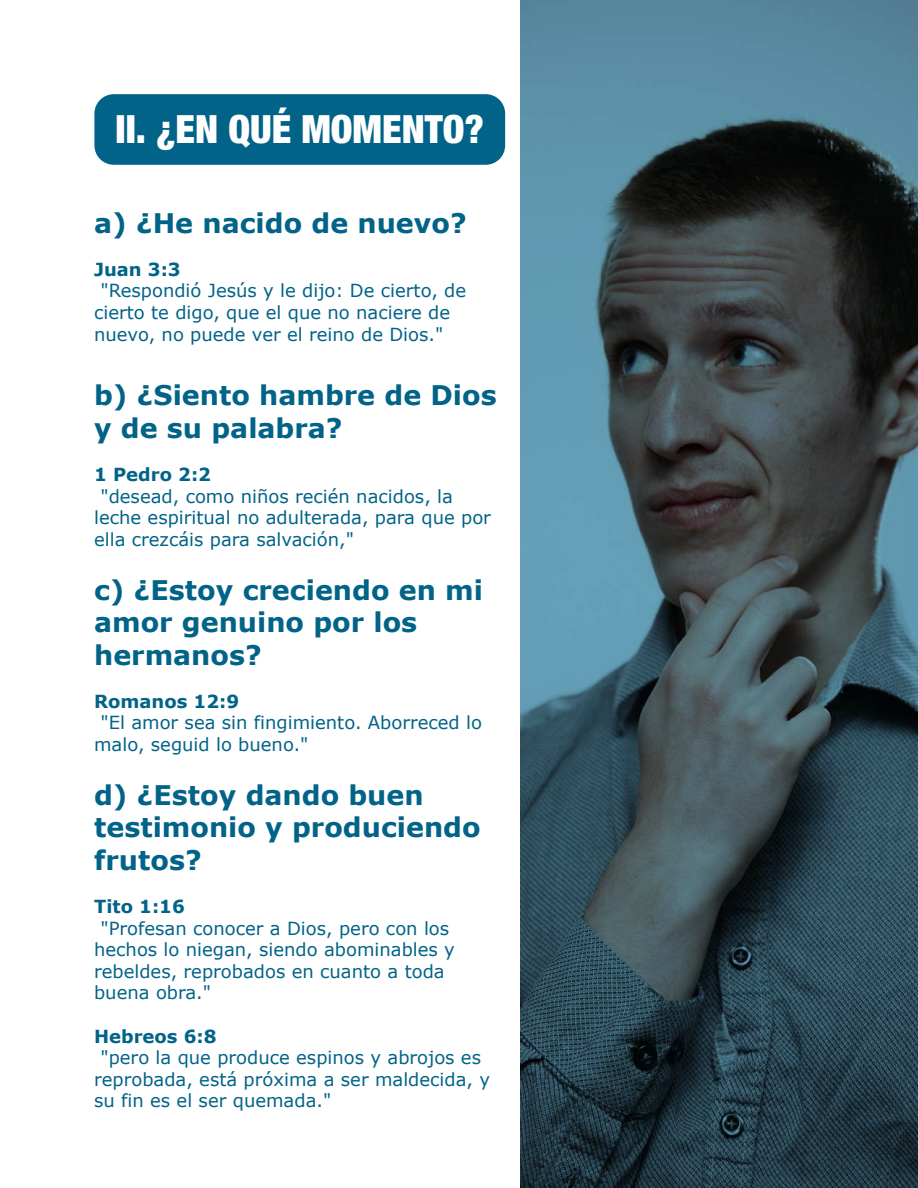
<style>
.page{position:relative;width:918px;height:1188px;background:#fff}
.page>*{position:absolute;margin:0;border:0;box-sizing:border-box;transform-origin:0 0}
.t1{font:900 condensed 39px "Helvetica Neue";color:#fff}
.t2{font:700 27px/32.4px "Verdana";color:#026388}
.t3{font:18px/21.6px "Verdana";color:#026388}
.t4{font:700 18px "Verdana";color:#026388}
</style>
<div class="page">
<div style="left:94px;top:94px;width:411px;height:71px;background:#026388;border-radius:19px"></div>
<svg style="left:520px;top:0;width:398px;height:1188px;background:#3b5560"></svg>
<h1 class="t1" style="left:116px;top:105px;width:370px">II. ¿EN QUÉ MOMENTO?</h1>
<h2 class="t2" style="left:94px;top:206px;width:374px">a) ¿He nacido de nuevo?</h2>
<p class="t4" style="left:94px;top:256px;width:88px">Juan 3:3</p>
<p class="t3" style="left:94px;top:280px;width:374px;text-indent:6px">"Respondió Jesús y le dijo: De cierto, de cierto te digo, que el que no naciere de nuevo, no puede ver el reino de Dios."</p>
<h2 class="t2" style="left:94px;top:379px;width:404px">b) ¿Siento hambre de Dios y de su palabra?</h2>
<p class="t4" style="left:94px;top:462px;width:118px">1 Pedro 2:2</p>
<p class="t3" style="left:94px;top:485px;width:398px;text-indent:6px">"desead, como niños recién nacidos, la leche espiritual no adulterada, para que por ella crezcáis para salvación,"</p>
<h2 class="t2" style="left:94px;top:573px;width:390px">c) ¿Estoy creciendo en mi amor genuino por los hermanos?</h2>
<p class="t4" style="left:94px;top:688px;width:147px">Romanos 12:9</p>
<p class="t3" style="left:94px;top:712px;width:389px;text-indent:6px">"El amor sea sin fingimiento. Aborreced lo malo, seguid lo bueno."</p>
<h2 class="t2" style="left:94px;top:778px;width:388px">d) ¿Estoy dando buen testimonio y produciendo frutos?</h2>
<p class="t4" style="left:94px;top:894px;width:92px">Tito 1:16</p>
<p class="t3" style="left:94px;top:917px;width:362px;text-indent:6px">"Profesan conocer a Dios, pero con los hechos lo niegan, siendo abominables y rebeldes, reprobados en cuanto a toda buena obra."</p>
<p class="t4" style="left:94px;top:1023px;width:124px">Hebreos 6:8</p>
<p class="t3" style="left:94px;top:1047px;width:398px;text-indent:6px">"pero la que produce espinos y abrojos es reprobada, está próxima a ser maldecida, y su fin es el ser quemada."</p>
</div>
